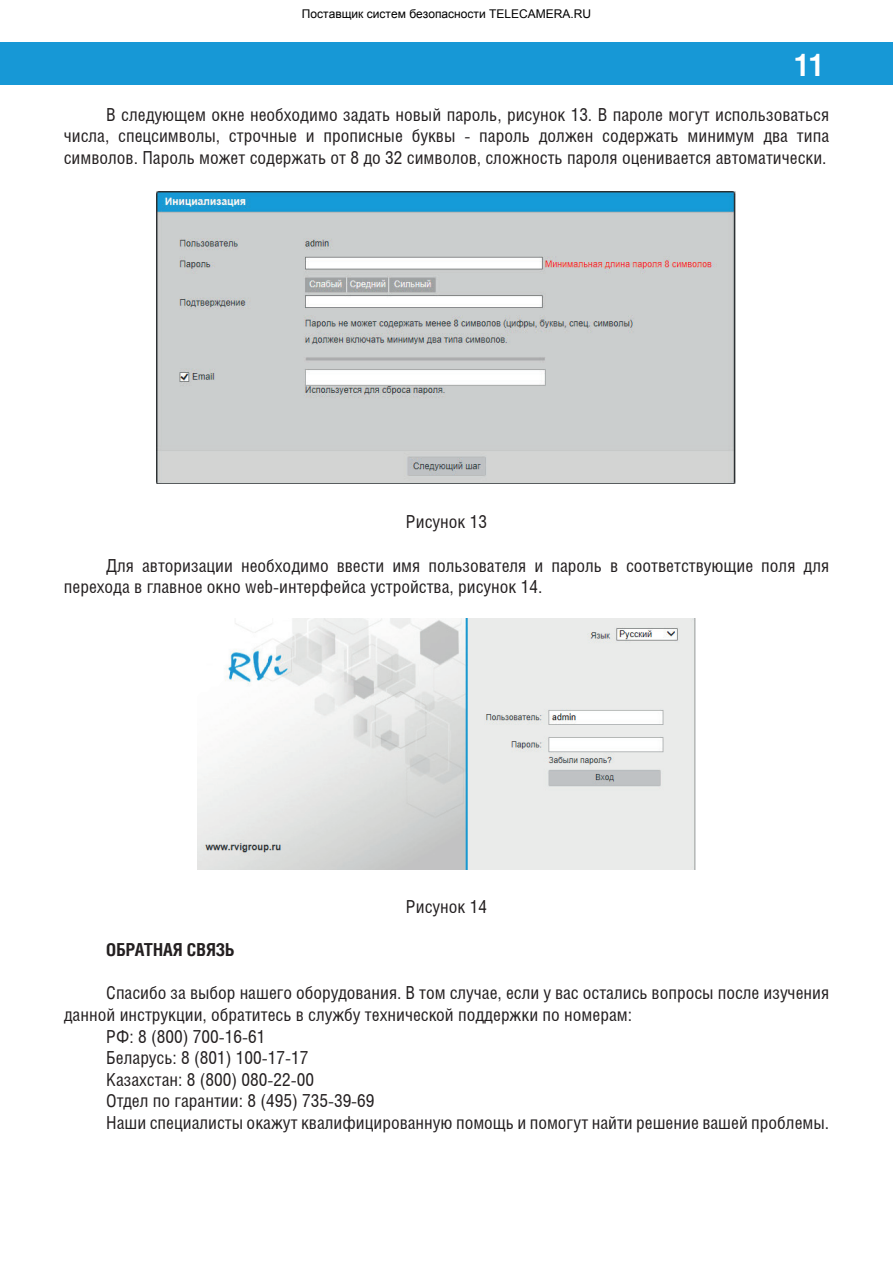
<style>
.page{position:relative;width:893px;height:1263px;background:#fff}
.page>*{position:absolute;margin:0;border:0;box-sizing:border-box;transform-origin:0 0}
.t1{font:700 31.5px "Helios Cond";color:#fff}
.t2{font:18px/21.6px "Helios Cond";color:#231f20;text-align:justify}
.t3{font:700 18px "Helios Cond";color:#231f20}
</style>
<div class="page">
<div style="left:0;top:43px;width:893px;height:42px;background:#1798d6"></div>
<img style="left:156px;top:191px;width:580px;height:292px">
<img style="left:198px;top:618px;width:497px;height:252px">
<h1 class="t1" style="left:795px;top:46px;width:31px">11</h1>
<p class="t2" style="left:64px;top:103px;width:767px;text-indent:43px">В следующем окне необходимо задать новый пароль, рисунок 13. В пароле могут использоваться числа, спецсимволы, строчные и прописные буквы - пароль должен содержать минимум два типа символов. Пароль может содержать от 8 до 32 символов, сложность пароля оценивается автоматически.</p>
<p class="t2" style="left:406px;top:511px;width:83px">Рисунок 13</p>
<p class="t2" style="left:64px;top:554px;width:767px;text-indent:42px">Для авторизации необходимо ввести имя пользователя и пароль в соответствующие поля для перехода в главное окно web-интерфейса устройства, рисунок 14.</p>
<p class="t2" style="left:406px;top:895px;width:83px">Рисунок 14</p>
<p class="t3" style="left:106px;top:939px;width:130px">ОБРАТНАЯ СВЯЗЬ</p>
<p class="t2" style="left:106px;top:982px;width:724px">Спасибо за выбор нашего оборудования. В том случае, если у вас остались вопросы после изучения</p>
<p class="t2" style="left:64px;top:1003px;width:570px">данной инструкции, обратитесь в службу технической поддержки по номерам:</p>
<p class="t2" style="left:106px;top:1025px;width:161px">РФ: 8 (800) 700-16-61</p>
<p class="t2" style="left:106px;top:1047px;width:204px">Беларусь: 8 (801) 100-17-17</p>
<p class="t2" style="left:106px;top:1068px;width:209px">Казахстан: 8 (800) 080-22-00</p>
<p class="t2" style="left:106px;top:1090px;width:270px">Отдел по гарантии: 8 (495) 735-39-69</p>
<p class="t2" style="left:106px;top:1111px;width:724px">Наши специалисты окажут квалифицированную помощь и помогут найти решение вашей проблемы.</p>
</div>
